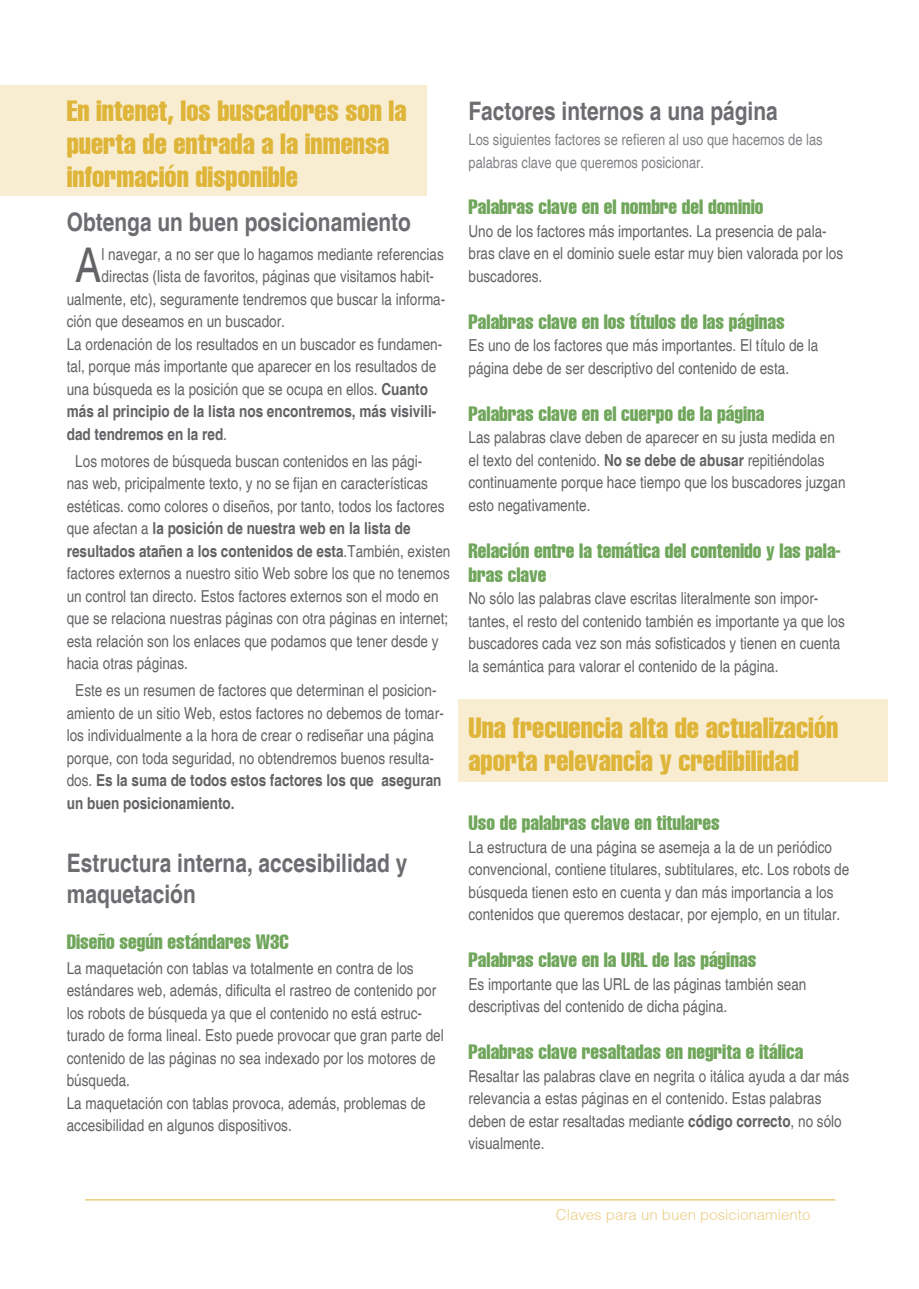
<style>
.page{position:relative;width:919px;height:1289px;background:#fff}
.page>*{position:absolute;margin:0;border:0;box-sizing:border-box;transform-origin:0 0}
.t1{font:condensed 47.85px "Helvetica";color:#636366}
.resaate{font:extra-condensed 28.5px/33px "Helvetica";color:#deb539}
.Paragraph_Style_1{font:700 condensed 25.5px/30.6px "Helvetica";color:#6c6d70}
.Paragraph_Style_1-2{font:extra-condensed 20.25px/24.3px "Helvetica";color:#70a65b}
.t2{font:condensed 16.5px/22.5px "Helvetica";color:#636366}
.t3{font:700 condensed 16.5px "Helvetica";color:#636366}
.t4{font:condensed 15.75px/22.5px "Helvetica";color:#808285}
.Paragraph_Style_1-3{font:300 15px "Helvetica";color:#ecce86}
.s1{font-weight:700}
.s2{font-weight:400}
</style>
<div class="page">
<div style="left:458px;top:699px;width:429px;height:83px;background:#f8edd1"></div>
<div style="left:0;top:85px;width:427px;height:111px;background:#f8edd1"></div>
<p class="resaate" style="left:67px;top:94px;width:341px">En intenet, los buscadores son la puerta de entrada a la inmensa información disponible</p>
<p class="Paragraph_Style_1" style="left:67px;top:207px;width:345px">Obtenga un buen posicionamiento</p>
<p class="t1" style="left:75px;top:237px;width:28px">A</p>
<p class="t2" style="left:101px;top:243px;width:344px">l navegar, a no ser que lo hagamos mediante referencias</p>
<p class="t2" style="left:101px;top:265px;width:334px">directas (lista de favoritos, páginas que visitamos habit-</p>
<p class="t2" style="left:67px;top:288px;width:380px">ualmente, etc), seguramente tendremos que buscar la informa-</p>
<p class="t2" style="left:67px;top:310px;width:220px">ción que deseamos en un buscador.</p>
<p class="t2" style="left:67px;top:333px;width:377px">La ordenación de los resultados en un buscador es fundamen-</p>
<p class="t2" style="left:67px;top:355px;width:371px">tal, porque más importante que aparecer en los resultados de</p>
<p class="t2" style="left:67px;top:378px;width:363px">una búsqueda es la posición que se ocupa en ellos. <span class="s1">Cuanto</span></p>
<p class="t3" style="left:67px;top:402px;width:371px">más al principio de la lista nos encontremos, más visivili-</p>
<p class="t3" style="left:67px;top:424px;width:162px">dad tendremos en la red<span class="s2">.</span></p>
<p class="t2" style="left:67px;top:450px;width:385px;text-indent:9px">Los motores de búsqueda buscan contenidos en las pági-<br>nas web, pricipalmente texto, y no se fijan en características estéticas. como colores o diseños, por tanto, todos los factores que afectan a <span class="s1">la posición de nuestra web en la lista de resultados atañen a los contenidos de esta</span>.También, existen factores externos a nuestro sitio Web sobre los que no tenemos un control tan directo. Estos factores externos son el modo en que se relaciona nuestras páginas con otra páginas en internet; esta relación son los enlaces que podamos que tener desde y hacia otras páginas.</p>
<p class="t2" style="left:67px;top:679px;width:378px;text-indent:9px">Este es un resumen de factores que determinan el posicion&shy;amiento de un sitio Web, estos factores no debemos de tomar&shy;los individualmente a la hora de crear o rediseñar una página porque, con toda seguridad, no obtendremos buenos resulta&shy;dos. <span class="s1">Es la suma de todos estos factores los que aseguran un buen posicionamiento.</span></p>
<p class="Paragraph_Style_1" style="left:67px;top:848px;width:342px">Estructura interna, accesibilidad y maquetación</p>
<p class="Paragraph_Style_1-2" style="left:67px;top:929px;width:223px">Diseño según estándares W3C</p>
<p class="t2" style="left:67px;top:956px;width:378px">La maquetación con tablas va totalmente en contra de los estándares web, además, dificulta el rastreo de contenido por los robots de búsqueda ya que el contenido no está estruc&shy;turado de forma lineal. Esto puede provocar que gran parte del contenido de las páginas no sea indexado por los motores de búsqueda.</p>
<p class="t2" style="left:67px;top:1091px;width:360px">La maquetación con tablas provoca, además, problemas de accesibilidad en algunos dispositivos.</p>
<p class="Paragraph_Style_1" style="left:468px;top:96px;width:311px">Factores internos a una página</p>
<p class="t4" style="left:468px;top:128px;width:355px">Los siguientes factores se refieren al uso que hacemos de las palabras clave que queremos posicionar.</p>
<p class="Paragraph_Style_1-2" style="left:468px;top:195px;width:296px">Palabras clave en el nombre del dominio</p>
<p class="t2" style="left:468px;top:220px;width:376px">Uno de los factores más importantes. La presencia de pala&shy;bras clave en el dominio suele estar muy bien valorada por los buscadores.</p>
<p class="Paragraph_Style_1-2" style="left:468px;top:309px;width:318px">Palabras clave en los títulos de las páginas</p>
<p class="t2" style="left:468px;top:334px;width:351px">Es uno de los factores que más importantes. El título de la página debe de ser descriptivo del contenido de esta.</p>
<p class="Paragraph_Style_1-2" style="left:468px;top:401px;width:297px">Palabras clave en el cuerpo de la página</p>
<p class="t2" style="left:468px;top:426px;width:378px">Las palabras clave deben de aparecer en su justa medida en el texto del contenido. <span class="s1">No se debe de abusar</span> repitiéndolas continuamente porque hace tiempo que los buscadores juzgan esto negativamente.</p>
<p class="Paragraph_Style_1-2" style="left:468px;top:538px;width:374px">Relación entre la temática del contenido y las pala&shy;bras clave</p>
<p class="t2" style="left:468px;top:587px;width:378px">No sólo las palabras clave escritas literalmente son impor&shy;tantes, el resto del contenido también es importante ya que los buscadores cada vez son más sofisticados y tienen en cuenta la semántica para valorar el contenido de la página.</p>
<p class="resaate" style="left:468px;top:711px;width:371px">Una frecuencia alta de actualización aporta relevancia y credibilidad</p>
<p class="Paragraph_Style_1-2" style="left:468px;top:810px;width:253px">Uso de palabras clave en titulares</p>
<p class="t2" style="left:468px;top:835px;width:382px">La estructura de una página se asemeja a la de un periódico convencional, contiene titulares, subtitulares, etc. Los robots de búsqueda tienen esto en cuenta y dan más importancia a los contenidos que queremos destacar, por ejemplo, en un titular.</p>
<p class="Paragraph_Style_1-2" style="left:468px;top:947px;width:289px">Palabras clave en la URL de las páginas</p>
<p class="t2" style="left:468px;top:972px;width:339px">Es importante que las URL de las páginas también sean descriptivas del contenido de dicha página.</p>
<p class="Paragraph_Style_1-2" style="left:468px;top:1039px;width:336px">Palabras clave resaltadas en negrita e itálica</p>
<p class="t2" style="left:468px;top:1064px;width:382px">Resaltar las palabras clave en negrita o itálica ayuda a dar más relevancia a estas páginas en el contenido. Estas palabras deben de estar resaltadas mediante <span class="s1">código correcto</span>, no sólo visualmente.</p>
<p class="Paragraph_Style_1-3" style="left:556px;top:1204px;width:256px">Claves para un buen posicionamiento</p>
</div>
